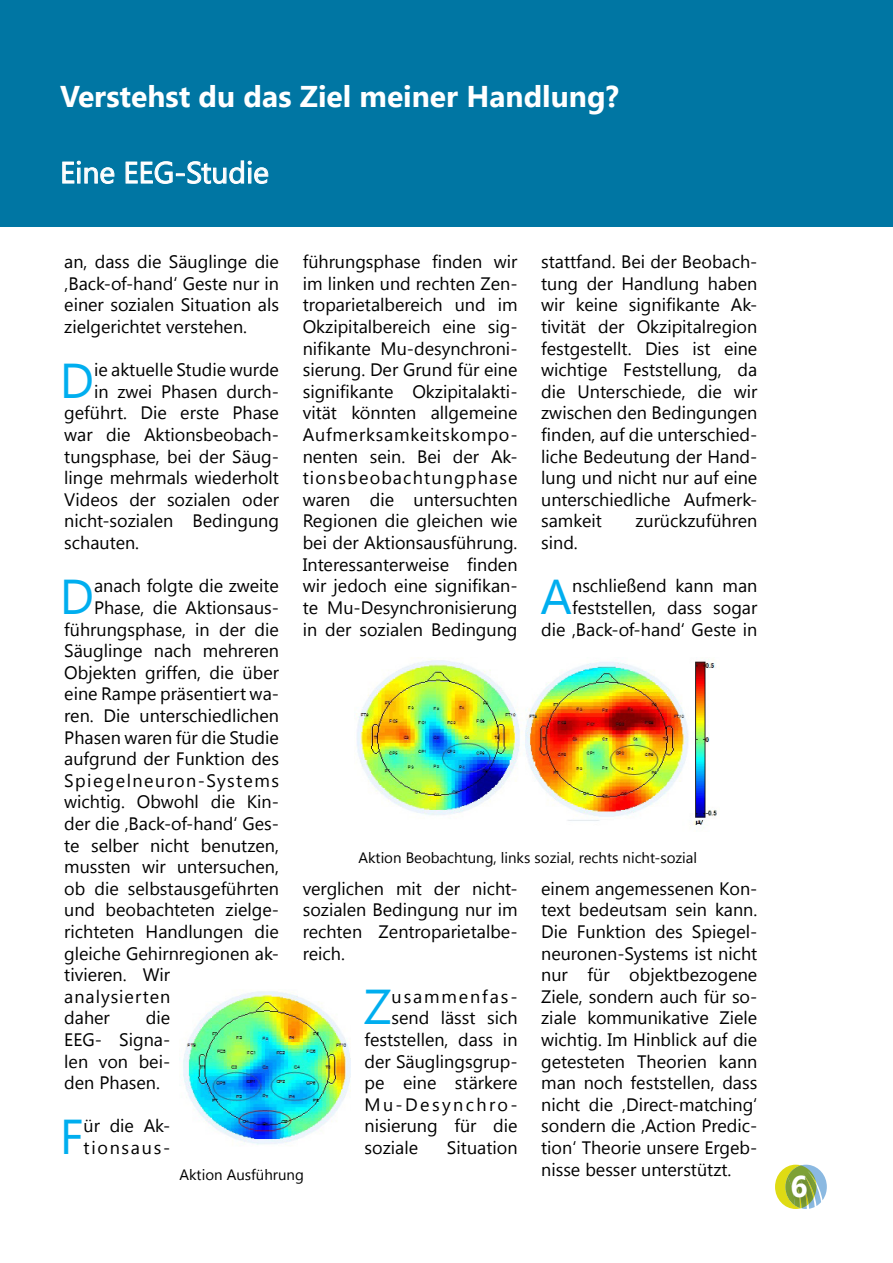
<style>
.page{position:relative;width:893px;height:1263px;background:#fff}
.page>*{position:absolute;margin:0;border:0;box-sizing:border-box;transform-origin:0 0}
.t1{font:48.9px "Segoe UI";color:#00aeef}
.t2{font:700 30px "Segoe UI";color:#fff}
.t3{font:30px "Segoe UI";color:#fff}
.t4{font:18px/21.6px "Segoe UI";color:#000;text-align:justify}
.t5{font:18px "Segoe UI";letter-spacing:.08em;color:#000}
.t6{font:18px/21.6px "Segoe UI";letter-spacing:.095em;color:#000}
.t7{font:18px "Segoe UI";letter-spacing:.13em;color:#000}
.t8{font:18px "Segoe UI";letter-spacing:.055em;color:#000}
.t9{font:18px "Segoe UI";letter-spacing:.105em;color:#000}
.t10{font:15px "Segoe UI";color:#000}
</style>
<div class="page">
<div style="left:0;top:0;width:893px;height:227px;background:#0076a3"></div>
<svg style="left:775px;top:1165px;width:52px;height:43px"></svg>
<div style="left:789px;top:1172px;width:30px;height:37px;background:#000;opacity:.25"></div>
<img style="left:183px;top:991px;width:168px;height:154px">
<img style="left:356px;top:659px;width:361px;height:169px">
<svg style="left:62px;top:160px;width:53px;height:24px"></svg>
<svg style="left:125px;top:160px;width:144px;height:24px"></svg>
<p class="t2" style="left:60px;top:75px;width:560px">Verstehst du das Ziel meiner Handlung?</p>
<p class="t3" style="left:60px;top:152px;width:210px">Eine EEG-Studie</p>
<p class="t4" style="left:303px;top:250px;width:216px">führungsphase finden wir im linken und rechten Zen&shy;troparietalbereich und im Okzipitalbereich eine sig&shy;nifikante Mu-desynchroni&shy;sierung. Der Grund für eine signifikante Okzipitalakti&shy;vität könnten allgemeine Aufmerksamkeitskompo&shy;nenten sein. Bei der Ak&shy;tionsbeobachtungphase waren die untersuchten Regionen die gleichen wie bei der Aktionsausführung.<br>Interessanterweise finden wir jedoch eine signifikan&shy;te Mu-Desynchronisierung in der sozialen Bedingung</p>
<p class="t4" style="left:541px;top:250px;width:218px">stattfand. Bei der Beobach&shy;tung der Handlung haben wir keine signifikante Ak&shy;tivität der Okzipitalregion festgestellt. Dies ist eine wichtige Feststellung, da die Unterschiede, die wir zwischen den Bedingungen finden, auf die unterschied&shy;liche Bedeutung der Hand&shy;lung und nicht nur auf eine unterschiedliche Aufmerk&shy;samkeit</p>
<p class="t4" style="left:64px;top:250px;width:216px">an, dass die Säuglinge die ‚Back-of-hand‘ Geste nur in einer sozialen Situation als zielgerichtet verstehen.</p>
<p class="t1" style="left:60px;top:347px;width:36px">D</p>
<p class="t4" style="left:94px;top:358px;width:186px">ie aktuelle Studie wurde</p>
<p class="t4" style="left:94px;top:380px;width:186px">in zwei Phasen durch-</p>
<p class="t4" style="left:64px;top:401px;width:216px">geführt. Die erste Phase</p>
<p class="t4" style="left:64px;top:423px;width:216px">war die Aktionsbeobach-</p>
<p class="t4" style="left:64px;top:445px;width:216px">tungsphase, bei der Säug-</p>
<p class="t4" style="left:64px;top:466px;width:216px">linge mehrmals wiederholt</p>
<p class="t4" style="left:64px;top:488px;width:216px">Videos der sozialen oder</p>
<p class="t4" style="left:64px;top:509px;width:216px">nicht-sozialen Bedingung</p>
<p class="t4" style="left:64px;top:531px;width:76px">schauten.</p>
<p class="t1" style="left:60px;top:563px;width:36px">D</p>
<p class="t4" style="left:94px;top:574px;width:186px">anach folgte die zweite</p>
<p class="t4" style="left:635px;top:509px;width:123px">zurückzuführen</p>
<p class="t4" style="left:541px;top:531px;width:38px">sind.</p>
<p class="t1" style="left:541px;top:563px;width:33px">A</p>
<p class="t4" style="left:541px;top:574px;width:218px;text-align:right">nschließend kann man feststellen, dass sogar<br>die ,Back-of-hand‘ Geste in</p>
<p class="t4" style="left:94px;top:596px;width:186px">Phase, die Aktionsaus-</p>
<p class="t4" style="left:64px;top:617px;width:216px">führungsphase, in der die</p>
<p class="t4" style="left:64px;top:639px;width:216px">Säuglinge nach mehreren</p>
<p class="t4" style="left:64px;top:661px;width:216px">Objekten griffen, die über</p>
<p class="t4" style="left:64px;top:682px;width:216px">eine Rampe präsentiert wa-</p>
<p class="t4" style="left:64px;top:704px;width:216px">ren. Die unterschiedlichen</p>
<p class="t4" style="left:64px;top:725px;width:216px">Phasen waren für die Studie</p>
<p class="t4" style="left:64px;top:747px;width:216px">aufgrund der Funktion des</p>
<p class="t5" style="left:64px;top:768px;width:216px">Spiegelneuron-Systems</p>
<p class="t4" style="left:64px;top:790px;width:216px">wichtig. Obwohl die Kin-</p>
<p class="t4" style="left:64px;top:812px;width:216px">der die ‚Back-of-hand‘ Ges-</p>
<p class="t4" style="left:64px;top:833px;width:216px">te selber nicht benutzen,</p>
<p class="t4" style="left:64px;top:855px;width:216px">mussten wir untersuchen,</p>
<p class="t4" style="left:64px;top:877px;width:216px">ob die selbstausgeführten</p>
<p class="t4" style="left:64px;top:898px;width:216px">und beobachteten zielge-</p>
<p class="t4" style="left:64px;top:920px;width:216px">richteten Handlungen die</p>
<p class="t4" style="left:64px;top:941px;width:216px">gleiche Gehirnregionen ak-</p>
<p class="t4" style="left:64px;top:963px;width:107px">tivieren. Wir</p>
<p class="t8" style="left:64px;top:984px;width:108px">analysierten</p>
<p class="t4" style="left:64px;top:1006px;width:47px">daher</p>
<p class="t10" style="left:359px;top:847px;width:340px">Aktion Beobachtung, links sozial, rechts nicht-sozial</p>
<p class="t4" style="left:303px;top:877px;width:216px">verglichen mit der nicht&shy;sozialen Bedingung nur im rechten Zentroparietalbe&shy;reich.</p>
<p class="t1" style="left:364px;top:973px;width:29px">Z</p>
<p class="t9" style="left:392px;top:984px;width:127px">usammenfas-</p>
<p class="t4" style="left:541px;top:877px;width:218px">einem angemessenen Kon&shy;text bedeutsam sein kann.<br>Die Funktion des Spiegel&shy;neuronen-Systems ist nicht nur für objektbezogene Ziele, sondern auch für so&shy;ziale kommunikative Ziele wichtig. Im Hinblick auf die getesteten Theorien kann man noch feststellen, dass nicht die ‚Direct-matching‘ sondern die ‚Action Predic&shy;tion‘ Theorie unsere Ergeb&shy;nisse besser unterstützt.</p>
<p class="t4" style="left:64px;top:1006px;width:107px;text-indent:82px">die EEG- Signa&shy;len von bei&shy;den Phasen.</p>
<p class="t1" style="left:60px;top:1103px;width:25px">F</p>
<p class="t6" style="left:84px;top:1114px;width:88px">ür die Ak&shy;tionsaus-</p>
<p class="t4" style="left:392px;top:1006px;width:127px">send lässt sich</p>
<p class="t4" style="left:364px;top:1028px;width:154px">feststellen, dass in</p>
<p class="t4" style="left:364px;top:1049px;width:155px">der Säuglingsgrup-</p>
<p class="t4" style="left:364px;top:1071px;width:155px">pe eine stärkere</p>
<p class="t7" style="left:364px;top:1092px;width:155px">Mu-Desynchro-</p>
<p class="t4" style="left:364px;top:1114px;width:155px">nisierung für die</p>
<p class="t4" style="left:364px;top:1136px;width:55px">soziale</p>
<p class="t4" style="left:447px;top:1136px;width:72px">Situation</p>
<p class="t10" style="left:180px;top:1164px;width:126px">Aktion Ausführung</p>
<p class="t2" style="left:791px;top:1164px;width:19px">6</p>
</div>
